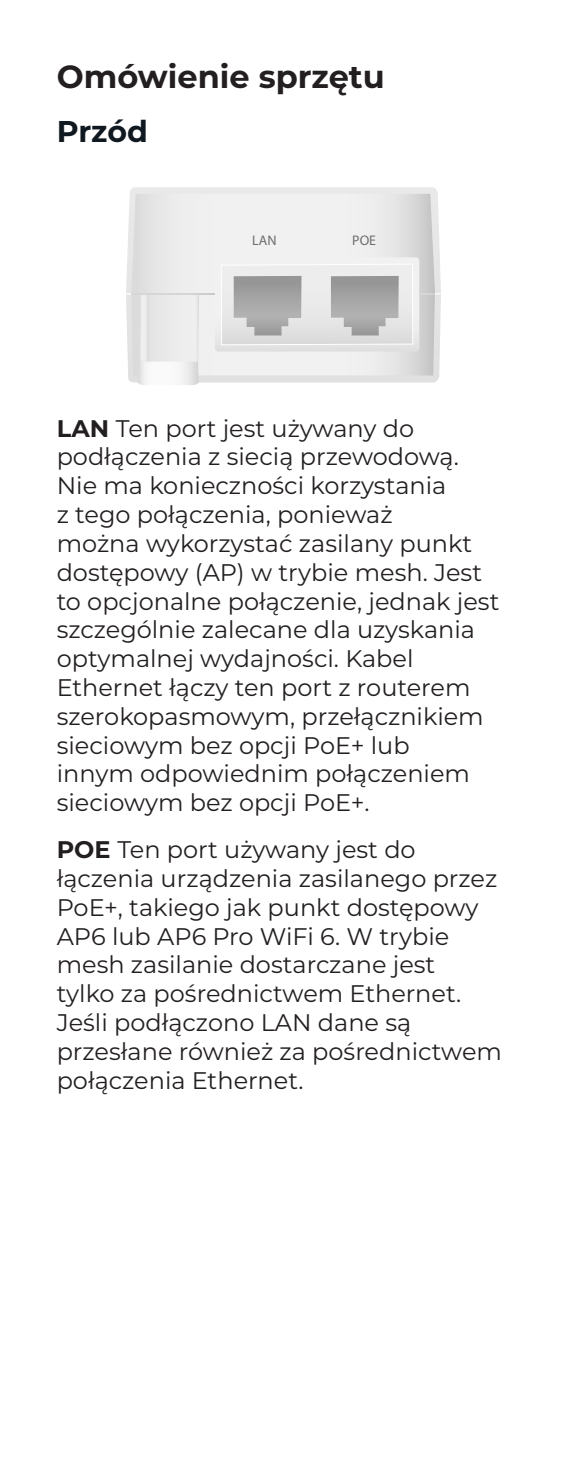
<style>
.page{position:relative;width:567px;height:1475px;background:#fff}
.page>*{position:absolute;margin:0;border:0;box-sizing:border-box;transform-origin:0 0}
.t1{font:700 32px "Montserrat";color:#231f20}
.t2{font:700 30px "Montserrat";letter-spacing:-.005em;color:#101820}
.t3{font:24px/28.8px "Montserrat";color:#231f20}
.t4{font:14px "Myriad Pro";color:#6d6d6d}
.s1{font-weight:700}
</style>
<div class="page">
<svg style="left:126px;top:187px;width:315px;height:195px"></svg>
<svg style="left:131px;top:194px;width:304px;height:181px"></svg>
<svg style="left:138px;top:361px;width:60px;height:24px"></svg>
<div style="left:141px;top:294px;width:7px;height:67px;background:#eee"></div>
<div style="left:191px;top:294px;width:8px;height:67px;background:#eee"></div>
<hr style="left:131px;top:293px;width:84px;height:1px;background:#d6d6d6">
<svg style="left:215px;top:257px;width:220px;height:94px;background:#cfcfcf"></svg>
<h1 class="t1" style="left:57px;top:53px;width:330px">Omówienie sprzętu</h1>
<p class="t2" style="left:57px;top:109px;width:93px">Przód</p>
<p class="t4" style="left:252px;top:232px;width:26px">LAN</p>
<p class="t4" style="left:352px;top:232px;width:25px">POE</p>
<p class="t3" style="left:57px;top:413px;width:444px"><span class="s1">LAN</span> Ten port jest używany do podłączenia z siecią przewodową.<br>Nie ma konieczności korzystania<br>z tego połączenia, ponieważ<br>można wykorzystać zasilany punkt dostępowy (AP) w trybie mesh. Jest to opcjonalne połączenie, jednak jest szczególnie zalecane dla uzyskania optymalnej wydajności. Kabel<br>Ethernet łączy ten port z routerem szerokopasmowym, przełącznikiem sieciowym bez opcji PoE+ lub<br>innym odpowiednim połączeniem sieciowym bez opcji PoE+.</p>
<p class="t3" style="left:57px;top:834px;width:447px"><span class="s1">POE</span> Ten port używany jest do łączenia urządzenia zasilanego przez<br>PoE+, takiego jak punkt dostępowy<br>AP6 lub AP6 Pro WiFi 6. W trybie mesh zasilanie dostarczane jest<br>tylko za pośrednictwem Ethernet.<br>Jeśli podłączono LAN dane są przesłane również za pośrednictwem połączenia Ethernet.</p>
</div>
